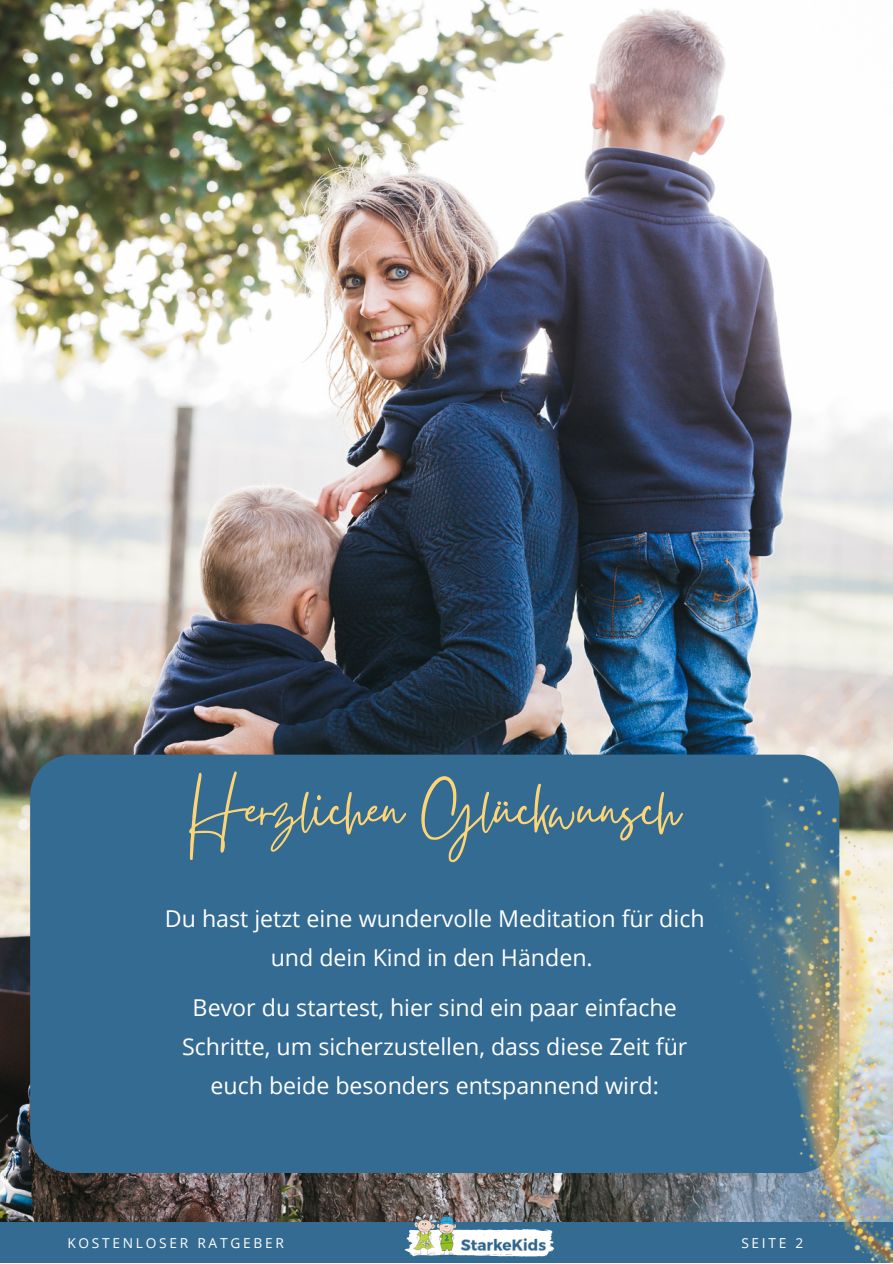
<style>
.page{position:relative;width:893px;height:1264px;background:#fff}
.page>*{position:absolute;margin:0;border:0;box-sizing:border-box;transform-origin:0 0}
.t1{font:69.6px "Gistesy";color:#fed576}
.t2{font:23.25px/39.2px "Open Sans";color:#fff;text-align:center}
.t3{font:13.65px "Open Sans";letter-spacing:.2em;color:#fff}
</style>
<div class="page">
<img style="left:0;top:0;width:892px;height:1221px">
<div style="left:0;top:1221px;width:892px;height:41px;background:#336b93"></div>
<svg style="left:404px;top:1229px;width:150px;height:27px"></svg>
<img style="left:413px;top:1211px;width:132px;height:46px">
<div style="left:30px;top:754px;width:572px;height:419px;background:#336b93"></div>
<img style="left:602px;top:754px;width:290px;height:468px">
<img style="left:606px;top:839px;width:286px;height:423px">
<p class="t1" style="left:190px;top:760px;width:491px">Herzlichen Glückwunsch</p>
<p class="t2" style="left:165px;top:898px;width:541px">Du hast jetzt eine wundervolle Meditation für dich und dein Kind in den Händen.</p>
<p class="t2" style="left:182px;top:987px;width:506px">Bevor du startest, hier sind ein paar einfache<br>Schritte, um sicherzustellen, dass diese Zeit für euch beide besonders entspannend wird:</p>
<p class="t3" style="left:67px;top:1233px;width:218px">KOSTENLOSER RATGEBER</p>
<p class="t3" style="left:741px;top:1233px;width:63px">SEITE 2</p>
</div>
